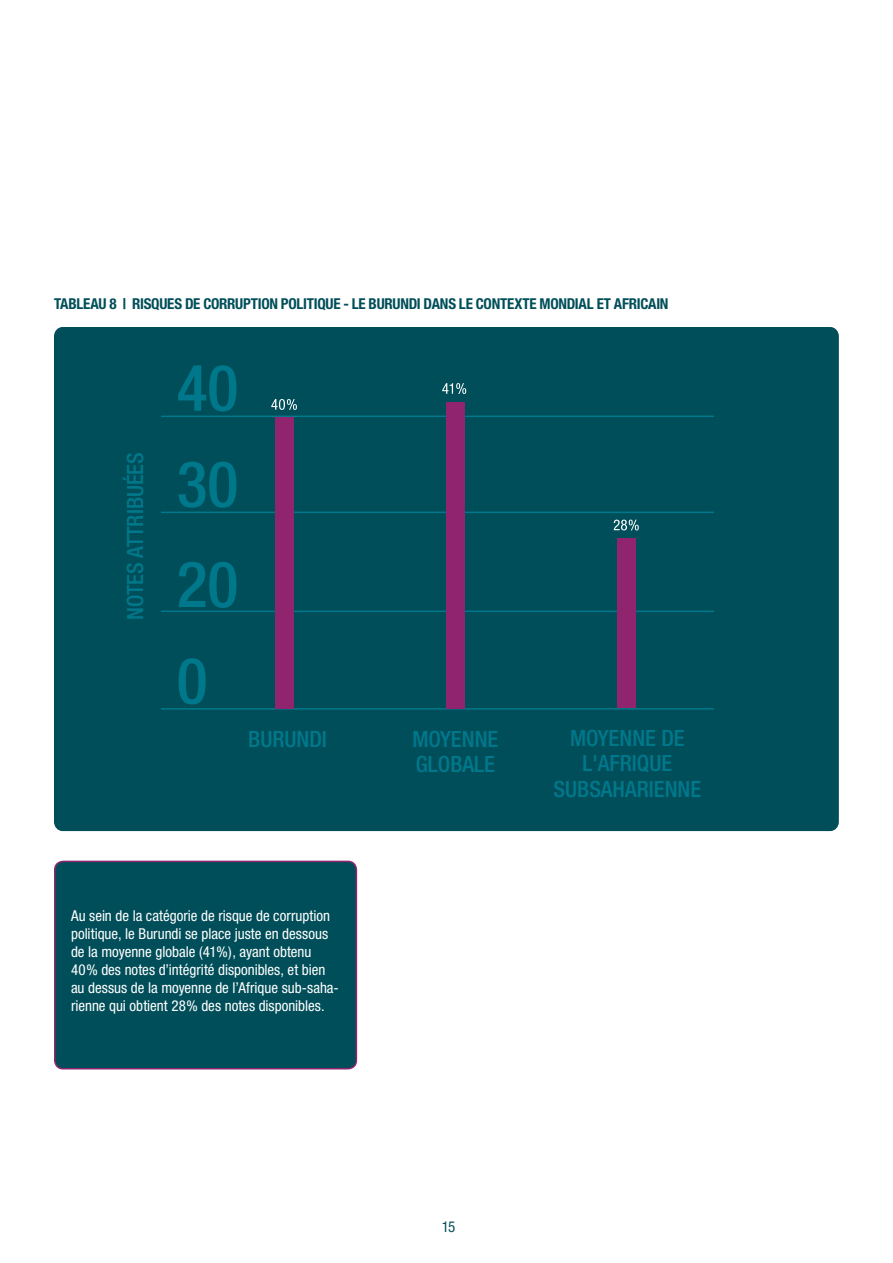
<style>
.page{position:relative;width:893px;height:1263px;background:#fff}
.page>*{position:absolute;margin:0;border:0;box-sizing:border-box;transform-origin:0 0}
.t1{font:500 condensed 63.9px "Helvetica Neue";color:#00788b}
.t2{font:500 condensed 22.5px/25.5px "Helvetica Neue";color:#00788b}
.TIUK_Actions_Body_Te{font:condensed 15px/18px "Helvetica Neue";color:#fff}
.TIUK_Subheading_-LH{font:700 condensed 15px "Helvetica Neue";letter-spacing:-.015em;color:#004e59}
.t3{font:condensed 15px "Helvetica Neue";color:#004e59}
</style>
<div class="page">
<div style="left:54px;top:327px;width:785px;height:504px;background:#004e59;border-radius:9px"></div>
<hr style="left:161px;top:708px;width:553px;height:2px;background:#00788b">
<hr style="left:161px;top:611px;width:553px;height:1px;background:#00788b">
<hr style="left:161px;top:512px;width:553px;height:1px;background:#00788b">
<hr style="left:161px;top:416px;width:553px;height:1px;background:#00788b">
<div style="left:275px;top:417px;width:18px;height:291px;background:#91246f"></div>
<div style="left:446px;top:402px;width:18px;height:306px;background:#91246f"></div>
<div style="left:618px;top:538px;width:18px;height:169px;background:#91246f"></div>
<div style="left:55px;top:861px;width:301px;height:208px;background:#004e59;border-radius:9px"></div>
<div style="left:54px;top:861px;width:303px;height:208px;border:2px solid #91246f;border-radius:9px"></div>
<svg style="left:271px;top:399px;width:26px;height:11px"></svg>
<svg style="left:442px;top:383px;width:24px;height:11px"></svg>
<svg style="left:614px;top:520px;width:25px;height:10px"></svg>
<p class="TIUK_Subheading_-LH" style="left:54px;top:295px;width:616px">TABLEAU 8 | RISQUES DE CORRUPTION POLITIQUE - LE BURUNDI DANS LE CONTEXTE MONDIAL ET AFRICAIN</p>
<h2 class="t2" style="left:122px;top:620px;width:169px;rotate:-90deg">NOTES ATTRIBUÉES</h2>
<h1 class="t1" style="left:177px;top:350px;width:63px">40</h1>
<h1 class="t1" style="left:177px;top:446px;width:63px">30</h1>
<h1 class="t1" style="left:177px;top:546px;width:63px">20</h1>
<h1 class="t1" style="left:177px;top:643px;width:32px">0</h1>
<h2 class="t2" style="left:248px;top:726px;width:80px">BURUNDI</h2>
<h2 class="t2" style="left:412px;top:726px;width:88px">MOYENNE<br>GLOBALE</h2>
<h2 class="t2" style="left:553px;top:725px;width:149px;text-align:center">MOYENNE DE<br>L'AFRIQUE<br>SUBSAHARIENNE</h2>
<p class="TIUK_Actions_Body_Te" style="left:71px;top:907px;width:269px">Au sein de la catégorie de risque de corruption politique, le Burundi se place juste en dessous de la moyenne globale (41%), ayant obtenu 40% des notes d’intégrité disponibles, et bien au dessus de la moyenne de l’Afrique sub-saha&shy;rienne qui obtient 28% des notes disponibles.</p>
<p class="t3" style="left:442px;top:1218px;width:15px">15</p>
</div>
